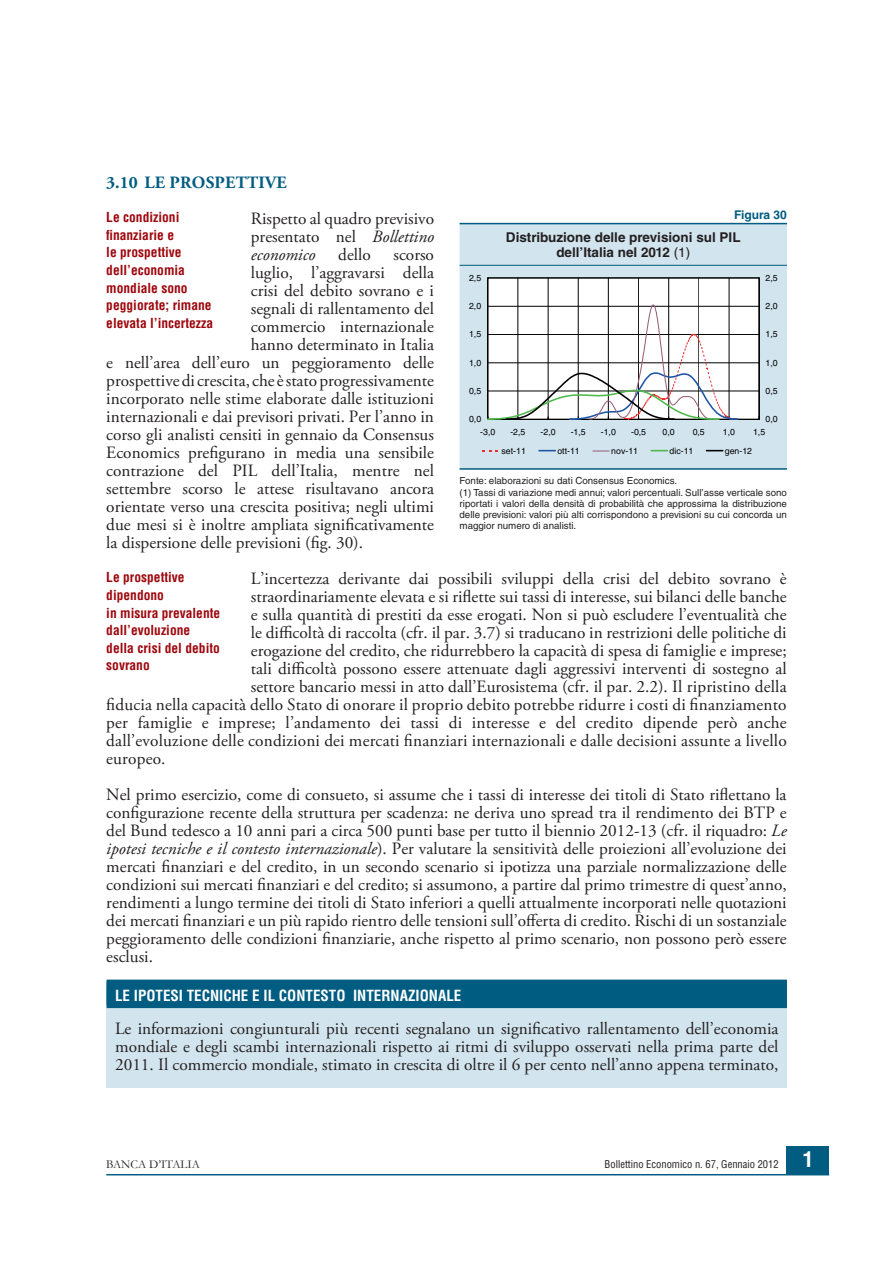
<style>
.page{position:relative;width:893px;height:1263px;background:#fff}
.page>*{position:absolute;margin:0;border:0;box-sizing:border-box;transform-origin:0 0}
.BE_TESTO_-_Paragrafo{font:17.25px/18px "Adobe Garamond Pro";color:#231f20;text-align:justify}
.BE_BOX_-_Paragrafo{font:17.25px/18px "Adobe Garamond Pro";color:#231f20;text-align:justify}
.BE_TESTO_-_Sotto_Tit{font:700 17.25px "Adobe Garamond Pro";letter-spacing:.015em;color:#005c81}
.BE_BOX_-_Titolo{font:700 condensed 15px "Helvetica LT Std";color:#fff}
.Titoletto__laterale{font:700 condensed 13.5px/17.5px "Helvetica LT Std";color:#9d070d}
.TITOLO__Tabella_e_Fi{font:700 13.5px/15px "Helvetica LT Std";color:#231f20;text-align:center}
.t1{font:12px "Garamond";color:#231f20}
.NUMERO__Tabella_e_FI{font:700 12px "Helvetica LT Std";color:#005c81}
.t2{font:condensed 10.5px "Helvetica LT Std";color:#231f20}
.NOTA__Tabella_e_Figu{font:9.75px/11.2px "Helvetica LT Std";color:#231f20;text-align:justify}
.t3{font:8.7px "Helvetica LT Std";color:#000001}
.s1{font-style:italic}
.s2{font-weight:400}
.s3{font-weight:700;font-size:21px;color:#fff}
</style>
<div class="page">
<div style="left:787px;top:1146px;width:42px;height:29px;background:#005c81"></div>
<hr style="left:106px;top:1174px;width:723px;height:1px;background:#005c81">
<div style="left:460px;top:224px;width:327px;height:244px;background:#d2e4ee"></div>
<hr style="left:460px;top:223px;width:327px;height:1px;background:#005c81">
<hr style="left:460px;top:265px;width:327px;height:1px;background:#005c81">
<hr style="left:460px;top:468px;width:327px;height:2px;background:#005c81">
<hr style="left:759px;top:278px;width:1px;height:141px;background:#000001">
<svg style="left:488px;top:278px;width:271px;height:142px"></svg>
<svg style="left:483px;top:450px;width:14px;height:1px"></svg>
<svg style="left:539px;top:450px;width:16px;height:1px"></svg>
<svg style="left:593px;top:450px;width:16px;height:1px"></svg>
<svg style="left:651px;top:450px;width:16px;height:1px"></svg>
<svg style="left:706px;top:450px;width:17px;height:1px"></svg>
<div style="left:107px;top:986px;width:680px;height:101px;background:#d2e4ee"></div>
<div style="left:107px;top:979px;width:680px;height:29px;background:#005c81"></div>
<h2 class="BE_TESTO_-_Sotto_Tit" style="left:106px;top:173px;width:182px">3.10 LE PROSPETTIVE</h2>
<p class="BE_TESTO_-_Paragrafo" style="left:251px;top:210px;width:185px">Rispetto al quadro previsivo presentato nel <span class="s1">Bollettino economico</span></p>
<p class="NUMERO__Tabella_e_FI" style="left:734px;top:208px;width:54px">Figura 30</p>
<p class="TITOLO__Tabella_e_Fi" style="left:506px;top:229px;width:236px">Distribuzione delle previsioni sul PIL dell’Italia nel 2012 <span class="s2">(1)</span></p>
<p class="Titoletto__laterale" style="left:106px;top:209px;width:108px">Le condizioni finanziarie e<br>le prospettive dell’economia mondiale sono peggiorate; rimane elevata l’incertezza</p>
<p class="BE_TESTO_-_Paragrafo" style="left:338px;top:246px;width:34px">dello</p>
<p class="BE_TESTO_-_Paragrafo" style="left:393px;top:246px;width:42px">scorso</p>
<p class="BE_TESTO_-_Paragrafo" style="left:251px;top:264px;width:185px">luglio, l’aggravarsi della</p>
<p class="BE_TESTO_-_Paragrafo" style="left:251px;top:282px;width:185px">crisi del debito sovrano e i</p>
<p class="BE_TESTO_-_Paragrafo" style="left:251px;top:300px;width:185px">segnali di rallentamento del</p>
<p class="BE_TESTO_-_Paragrafo" style="left:251px;top:318px;width:185px">commercio internazionale</p>
<p class="BE_TESTO_-_Paragrafo" style="left:251px;top:336px;width:185px">hanno determinato in Italia</p>
<p class="BE_TESTO_-_Paragrafo" style="left:106px;top:354px;width:329px">e nell’area dell’euro un peggioramento delle</p>
<p class="BE_TESTO_-_Paragrafo" style="left:106px;top:372px;width:329px">prospettive di crescita, che è stato progressivamente</p>
<p class="BE_TESTO_-_Paragrafo" style="left:106px;top:390px;width:329px">incorporato nelle stime elaborate dalle istituzioni</p>
<p class="BE_TESTO_-_Paragrafo" style="left:106px;top:408px;width:329px">internazionali e dai previsori privati. Per l’anno in</p>
<p class="BE_TESTO_-_Paragrafo" style="left:106px;top:426px;width:329px">corso gli analisti censiti in gennaio da Consensus</p>
<p class="BE_TESTO_-_Paragrafo" style="left:106px;top:444px;width:329px">Economics prefigurano in media una sensibile</p>
<p class="BE_TESTO_-_Paragrafo" style="left:106px;top:462px;width:329px">contrazione del PIL dell’Italia, mentre nel</p>
<p class="BE_TESTO_-_Paragrafo" style="left:106px;top:480px;width:329px">settembre scorso le attese risultavano ancora</p>
<p class="BE_TESTO_-_Paragrafo" style="left:106px;top:498px;width:329px">orientate verso una crescita positiva; negli ultimi</p>
<p class="BE_TESTO_-_Paragrafo" style="left:106px;top:516px;width:329px">due mesi si è inoltre ampliata significativamente</p>
<p class="BE_TESTO_-_Paragrafo" style="left:106px;top:534px;width:258px">la dispersione delle previsioni (fig. 30).</p>
<p class="BE_TESTO_-_Paragrafo" style="left:251px;top:570px;width:537px">L’incertezza derivante dai possibili sviluppi della crisi del debito sovrano è</p>
<p class="BE_TESTO_-_Paragrafo" style="left:251px;top:588px;width:537px">straordinariamente elevata e si riflette sui tassi di interesse, sui bilanci delle banche</p>
<p class="BE_TESTO_-_Paragrafo" style="left:251px;top:606px;width:537px">e sulla quantità di prestiti da esse erogati. Non si può escludere l’eventualità che</p>
<p class="BE_TESTO_-_Paragrafo" style="left:251px;top:624px;width:537px">le difficoltà di raccolta (cfr. il par. 3.7) si traducano in restrizioni delle politiche di</p>
<p class="BE_TESTO_-_Paragrafo" style="left:251px;top:642px;width:537px">erogazione del credito, che ridurrebbero la capacità di spesa di famiglie e imprese;</p>
<p class="BE_TESTO_-_Paragrafo" style="left:251px;top:660px;width:537px">tali difficoltà possono essere attenuate dagli aggressivi interventi di sostegno al</p>
<p class="BE_TESTO_-_Paragrafo" style="left:251px;top:678px;width:537px">settore bancario messi in atto dall’Eurosistema (cfr. il par. 2.2). Il ripristino della</p>
<p class="BE_TESTO_-_Paragrafo" style="left:106px;top:696px;width:682px">fiducia nella capacità dello Stato di onorare il proprio debito potrebbe ridurre i costi di finanziamento</p>
<p class="BE_TESTO_-_Paragrafo" style="left:106px;top:714px;width:682px">per famiglie e imprese; l’andamento dei tassi di interesse e del credito dipende però anche</p>
<p class="BE_TESTO_-_Paragrafo" style="left:106px;top:732px;width:682px">dall’evoluzione delle condizioni dei mercati finanziari internazionali e dalle decisioni assunte a livello</p>
<p class="BE_TESTO_-_Paragrafo" style="left:106px;top:750px;width:61px">europeo.</p>
<p class="BE_TESTO_-_Paragrafo" style="left:106px;top:786px;width:682px">Nel primo esercizio, come di consueto, si assume che i tassi di interesse dei titoli di Stato riflettano la configurazione recente della struttura per scadenza: ne deriva uno spread tra il rendimento dei BTP e del Bund tedesco a 10 anni pari a circa 500 punti base per tutto il biennio 2012-13 (cfr. il riquadro: <span class="s1">Le ipotesi tecniche e il contesto internazionale</span>). Per valutare la sensitività delle proiezioni all’evoluzione dei mercati finanziari e del credito, in un secondo scenario si ipotizza una parziale normalizzazione delle condizioni sui mercati finanziari e del credito; si assumono, a partire dal primo trimestre di quest’anno, rendimenti a lungo termine dei titoli di Stato inferiori a quelli attualmente incorporati nelle quotazioni dei mercati finanziari e un più rapido rientro delle tensioni sull’offerta di credito. Rischi di un sostanziale peggioramento delle condizioni finanziarie, anche rispetto al primo scenario, non possono però essere esclusi.</p>
<p class="t3" style="left:469px;top:273px;width:14px">2,5</p>
<p class="t3" style="left:766px;top:273px;width:14px">2,5</p>
<p class="t3" style="left:469px;top:301px;width:14px">2,0</p>
<p class="t3" style="left:766px;top:301px;width:14px">2,0</p>
<p class="t3" style="left:469px;top:329px;width:14px">1,5</p>
<p class="t3" style="left:766px;top:329px;width:14px">1,5</p>
<p class="t3" style="left:469px;top:358px;width:14px">1,0</p>
<p class="t3" style="left:766px;top:358px;width:14px">1,0</p>
<p class="t3" style="left:469px;top:386px;width:14px">0,5</p>
<p class="t3" style="left:766px;top:386px;width:14px">0,5</p>
<p class="t3" style="left:469px;top:414px;width:14px">0,0</p>
<p class="t3" style="left:766px;top:414px;width:14px">0,0</p>
<p class="t3" style="left:480px;top:427px;width:17px">-3,0</p>
<p class="t3" style="left:510px;top:427px;width:17px">-2,5</p>
<p class="t3" style="left:541px;top:427px;width:17px">-2,0</p>
<p class="t3" style="left:571px;top:427px;width:17px">-1,5</p>
<p class="t3" style="left:601px;top:427px;width:17px">-1,0</p>
<p class="t3" style="left:631px;top:427px;width:17px">-0,5</p>
<p class="t3" style="left:663px;top:427px;width:14px">0,0</p>
<p class="t3" style="left:693px;top:427px;width:14px">0,5</p>
<p class="t3" style="left:723px;top:427px;width:14px">1,0</p>
<p class="t3" style="left:753px;top:427px;width:14px">1,5</p>
<p class="t3" style="left:502px;top:446px;width:26px">set-11</p>
<p class="t3" style="left:557px;top:446px;width:24px">ott-11</p>
<p class="t3" style="left:611px;top:446px;width:28px">nov-11</p>
<p class="t3" style="left:670px;top:446px;width:25px">dic-11</p>
<p class="t3" style="left:725px;top:446px;width:29px">gen-12</p>
<p class="NOTA__Tabella_e_Figu" style="left:460px;top:475px;width:219px">Fonte: elaborazioni su dati Consensus Economics.</p>
<p class="NOTA__Tabella_e_Figu" style="left:460px;top:487px;width:329px">(1) Tassi di variazione medi annui; valori percentuali. Sull’asse verticale sono riportati i valori della densità di probabilità che approssima la distribuzione delle previsioni: valori più alti corrispondono a previsioni su cui concorda un maggior numero di analisti.</p>
<p class="Titoletto__laterale" style="left:106px;top:569px;width:115px">Le prospettive dipendono<br>in misura prevalente dall’evoluzione della crisi del debito sovrano</p>
<h3 class="BE_BOX_-_Titolo" style="left:115px;top:986px;width:348px">LE IPOTESI TECNICHE E IL CONTESTO INTERNAZIONALE</h3>
<p class="BE_BOX_-_Paragrafo" style="left:115px;top:1020px;width:665px">Le informazioni congiunturali più recenti segnalano un significativo rallentamento dell’economia mondiale e degli scambi internazionali rispetto ai ritmi di sviluppo osservati nella prima parte del 2011. Il commercio mondiale, stimato in crescita di oltre il 6 per cento nell’anno appena terminato,</p>
<p class="t1" style="left:106px;top:1156px;width:95px">BANCA D’ITALIA</p>
<p class="t2" style="left:605px;top:1158px;width:210px">Bollettino Economico n. 67, Gennaio 2012 <span class="s3">1</span></p>
</div>
